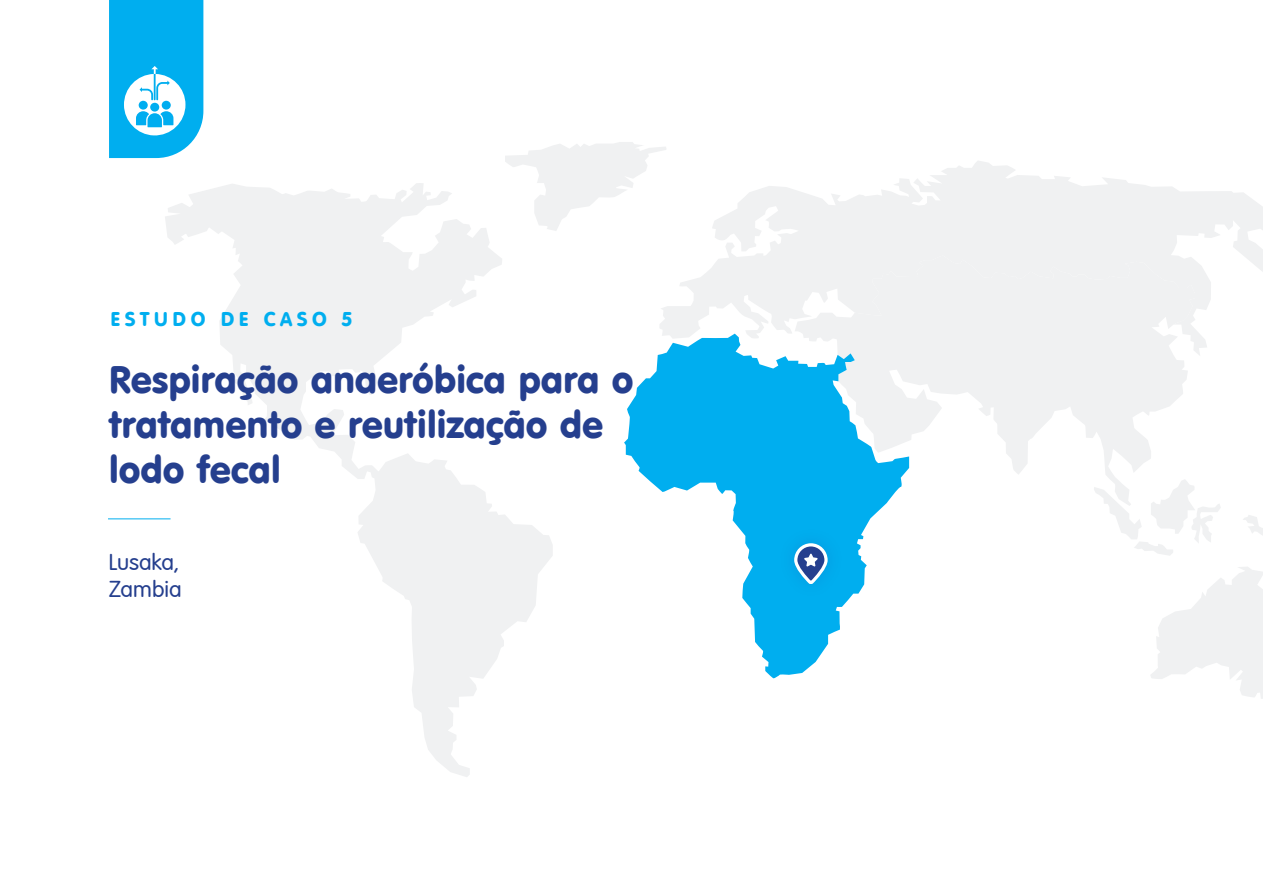
<style>
.page{position:relative;width:1263px;height:893px;background:#fff}
.page>*{position:absolute;margin:0;border:0;box-sizing:border-box;transform-origin:0 0}
.Case_Study_Cover_Pag{font:37.5px/45px "VAG Rounded BT";letter-spacing:-.005em;color:#253f8e}
.Case_Study_Cover_Pag-2{font:300 22.5px/27px "VAG Rounded LT";color:#253f8e}
.t1{font:19.5px "VAG Rounded BT";letter-spacing:.23em;color:#00aeef}
</style>
<div class="page">
<svg style="left:909px;top:356px;width:279px;height:123px;fill:#f0f1f2"></svg>
<svg style="left:165px;top:183px;width:388px;height:594px"></svg>
<svg style="left:1094px;top:479px;width:169px;height:220px"></svg>
<svg style="left:505px;top:142px;width:161px;height:89px"></svg>
<svg style="left:659px;top:160px;width:604px;height:196px;fill:#f0f1f2"></svg>
<svg style="left:624px;top:334px;width:285px;height:344px"></svg>
<div style="left:777px;top:526px;width:68px;height:74px;background:#00adee"></div>
<svg style="left:794px;top:543px;width:34px;height:41px"></svg>
<hr style="left:108px;top:518px;width:63px;height:1px;background:#00aeef">
<svg style="left:109px;top:0;width:94px;height:158px"></svg>
<p class="t1" style="left:111px;top:307px;width:243px">ESTUDO DE CASO 5</p>
<p class="Case_Study_Cover_Pag" style="left:109px;top:357px;width:526px">Respiração anaeróbica para o tratamento e reutilização de lodo fecal</p>
<p class="Case_Study_Cover_Pag-2" style="left:109px;top:550px;width:74px">Lusaka,<br>Zambia</p>
</div>
